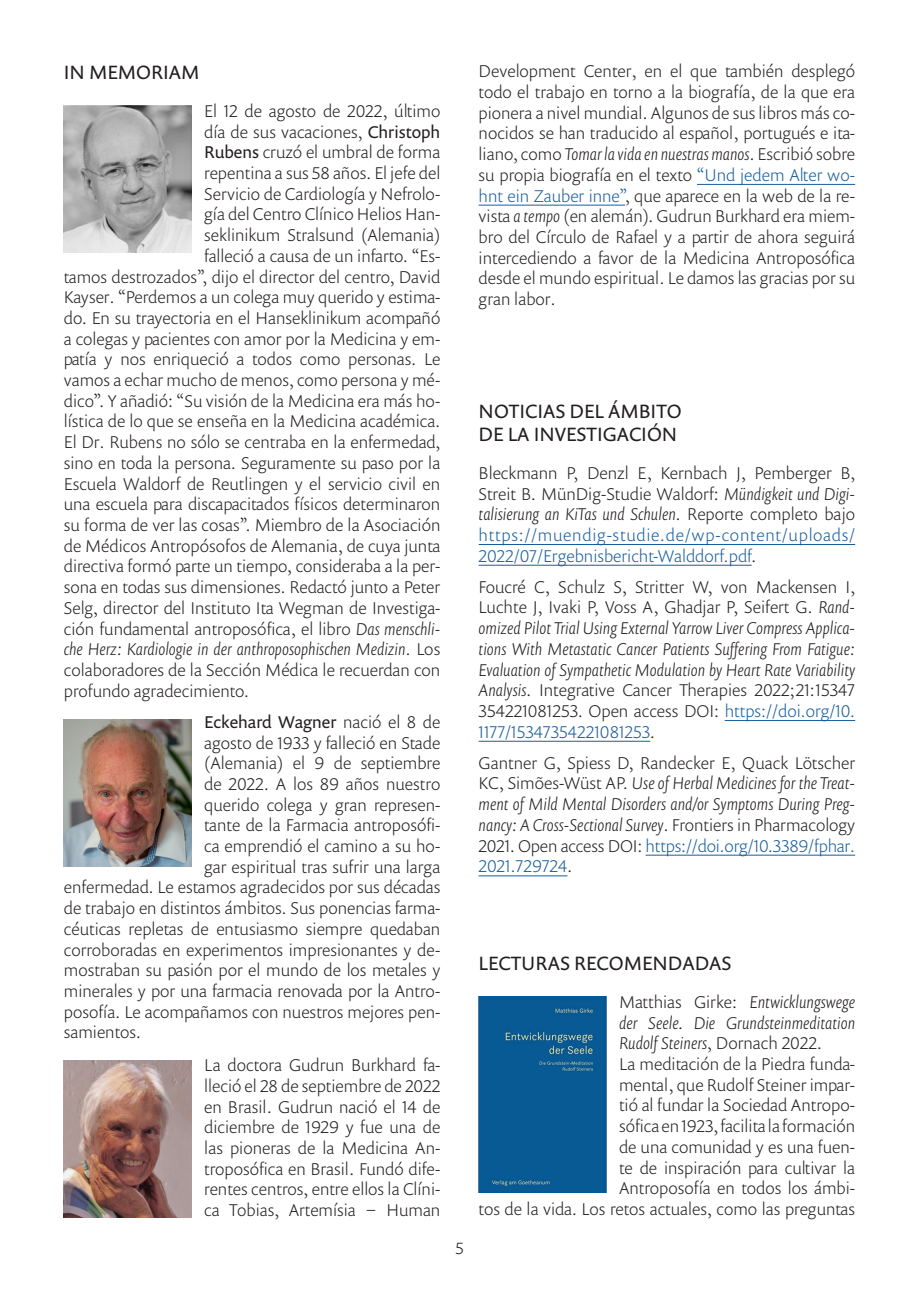
<style>
.page{position:relative;width:919px;height:1289px;background:#fff}
.page>*{position:absolute;margin:0;border:0;box-sizing:border-box;transform-origin:0 0}
.t1{font:19.5px/23.4px "Prenton RP Pro";color:#231f20}
.t2{font:300 17.25px/20.7px "Prenton RP Pro";color:#231f20;text-align:justify}
.t3{font:italic 300 17.25px/20.7px "Prenton RP Pro";color:#231f20;text-align:justify}
.t4{font:17.25px "Prenton RP Pro";color:#231f20}
.t5{font:300 16.5px "Prenton RP Pro";color:#231f20}
.s1{font-weight:400}
.s2{font-style:italic}
.s3{font-style:normal}
.s4{font-weight:300}
.s5{color:#175d9e}
.s6{font-style:normal;color:#175d9e}
</style>
<div class="page">
<hr style="left:697px;top:184px;width:158px;height:1px;background:#175d9e">
<hr style="left:478px;top:205px;width:147px;height:1px;background:#175d9e">
<hr style="left:478px;top:544px;width:377px;height:1px;background:#175d9e">
<hr style="left:478px;top:565px;width:273px;height:1px;background:#175d9e">
<hr style="left:724px;top:720px;width:131px;height:1px;background:#175d9e">
<hr style="left:478px;top:740px;width:172px;height:1px;background:#175d9e">
<hr style="left:645px;top:854px;width:210px;height:1px;background:#175d9e">
<hr style="left:478px;top:875px;width:89px;height:1px;background:#175d9e">
<img style="left:64px;top:719px;width:127px;height:147px">
<img style="left:64px;top:1060px;width:127px;height:157px">
<img style="left:64px;top:106px;width:127px;height:146px">
<img style="left:478px;top:996px;width:128px;height:196px">
<p class="t1" style="left:64px;top:60px;width:137px">IN MEMORIAM</p>
<p class="t2" style="left:204px;top:100px;width:237px">El 12 de agosto de 2022, último</p>
<p class="t2" style="left:204px;top:120px;width:237px">día de sus vacaciones, <span class="s1">Christoph</span></p>
<p class="t2" style="left:204px;top:141px;width:237px"><span class="s1">Rubens</span> cruzó el umbral de forma</p>
<p class="t2" style="left:204px;top:162px;width:238px">repentina a sus 58 años. El jefe del</p>
<p class="t2" style="left:204px;top:183px;width:237px">Servicio de Cardiología y Nefrolo-</p>
<p class="t2" style="left:204px;top:203px;width:237px">gía del Centro Clínico Helios Han-</p>
<p class="t2" style="left:204px;top:224px;width:237px">seklinikum Stralsund (Alemania)</p>
<p class="t2" style="left:204px;top:245px;width:237px">falleció a causa de un infarto. “Es-</p>
<p class="t2" style="left:64px;top:265px;width:378px">tamos destrozados”, dijo el director del centro, David</p>
<p class="t2" style="left:64px;top:286px;width:378px">Kayser. “Perdemos a un colega muy querido y estima-</p>
<p class="t2" style="left:64px;top:307px;width:378px">do. En su trayectoria en el Hanseklinikum acompañó</p>
<p class="t2" style="left:64px;top:327px;width:378px">a colegas y pacientes con amor por la Medicina y em-</p>
<p class="t2" style="left:64px;top:348px;width:378px">patía y nos enriqueció a todos como personas. Le</p>
<p class="t2" style="left:64px;top:369px;width:378px">vamos a echar mucho de menos, como persona y mé-</p>
<p class="t2" style="left:64px;top:390px;width:378px">dico”. Y añadió: “Su visión de la Medicina era más ho-</p>
<p class="t2" style="left:64px;top:410px;width:378px">lística de lo que se enseña en la Medicina académica.</p>
<p class="t2" style="left:64px;top:431px;width:378px">El Dr. Rubens no sólo se centraba en la enfermedad,</p>
<p class="t2" style="left:64px;top:452px;width:378px">sino en toda la persona. Seguramente su paso por la</p>
<p class="t2" style="left:64px;top:472px;width:378px">Escuela Waldorf de Reutlingen y el servicio civil en</p>
<p class="t2" style="left:64px;top:493px;width:378px">una escuela para discapacitados físicos determinaron</p>
<p class="t2" style="left:64px;top:514px;width:378px">su forma de ver las cosas”. Miembro de la Asociación</p>
<p class="t2" style="left:64px;top:534px;width:378px">de Médicos Antropósofos de Alemania, de cuya junta</p>
<p class="t2" style="left:64px;top:555px;width:378px">directiva formó parte un tiempo, consideraba a la per-</p>
<p class="t2" style="left:64px;top:576px;width:378px">sona en todas sus dimensiones. Redactó junto a Peter</p>
<p class="t2" style="left:64px;top:597px;width:378px">Selg, director del Instituto Ita Wegman de Investiga-</p>
<p class="t2" style="left:64px;top:617px;width:378px">ción fundamental antroposófica, el libro <span class="s2">Das menschli-</span></p>
<p class="t3" style="left:64px;top:638px;width:378px">che Herz: Kardiologie in der anthroposophischen Medizin<span class="s3">. Los</span></p>
<p class="t2" style="left:64px;top:659px;width:378px">colaboradores de la Sección Médica le recuerdan con</p>
<p class="t2" style="left:64px;top:679px;width:187px">profundo agradecimiento.</p>
<p class="t4" style="left:204px;top:710px;width:237px">Eckehard Wagner <span class="s4">nació el 8 de</span></p>
<p class="t2" style="left:204px;top:731px;width:237px">agosto de 1933 y falleció en Stade</p>
<p class="t2" style="left:204px;top:752px;width:237px">(Alemania) el 9 de septiembre</p>
<p class="t2" style="left:204px;top:773px;width:237px">de 2022. A los 89 años nuestro</p>
<p class="t2" style="left:204px;top:793px;width:237px">querido colega y gran represen-</p>
<p class="t2" style="left:204px;top:814px;width:237px">tante de la Farmacia antroposófi-</p>
<p class="t2" style="left:204px;top:835px;width:237px">ca emprendió el camino a su ho-</p>
<p class="t2" style="left:204px;top:855px;width:237px">gar espiritual tras sufrir una larga</p>
<p class="t2" style="left:64px;top:876px;width:378px">enfermedad. Le estamos agradecidos por sus décadas</p>
<p class="t2" style="left:64px;top:897px;width:378px">de trabajo en distintos ámbitos. Sus ponencias farma-</p>
<p class="t2" style="left:64px;top:917px;width:378px">céuticas repletas de entusiasmo siempre quedaban</p>
<p class="t2" style="left:64px;top:938px;width:378px">corroboradas en experimentos impresionantes y de-</p>
<p class="t2" style="left:64px;top:959px;width:378px">mostraban su pasión por el mundo de los metales y</p>
<p class="t2" style="left:64px;top:980px;width:378px">minerales y por una farmacia renovada por la Antro-</p>
<p class="t2" style="left:64px;top:1000px;width:378px">posofía. Le acompañamos con nuestros mejores pen-</p>
<p class="t2" style="left:64px;top:1021px;width:79px">samientos.</p>
<p class="t2" style="left:204px;top:1054px;width:238px">La doctora Gudrun Burkhard fa&shy;lleció el 28 de septiembre de 2022 en Brasil. Gudrun nació el 14 de diciembre de 1929 y fue una de las pioneras de la Medicina An&shy;troposófica en Brasil. Fundó dife&shy;rentes centros, entre ellos la Clíni&shy;ca Tobias, Artemísia − Human</p>
<p class="t5" style="left:455px;top:1236px;width:10px">5</p>
<p class="t2" style="left:478px;top:60px;width:378px">Development Center, en el que también desplegó todo el trabajo en torno a la biografía, de la que era pionera a nivel mundial. Algunos de sus libros más co&shy;nocidos se han traducido al español, portugués e ita&shy;liano, como <span class="s2">Tomar la vida en nuestras manos</span>. Escribió sobre su propia biografía en el texto <span class="s5">“Und jedem Alter wo&shy;hnt ein Zauber inne”</span>, que aparece en la web de la re&shy;vista <span class="s2">a tempo</span> (en alemán). Gudrun Burkhard era miem&shy;bro del Círculo de Rafael y a partir de ahora seguirá intercediendo a favor de la Medicina Antroposófica desde el mundo espiritual. Le damos las gracias por su gran labor.</p>
<p class="t1" style="left:478px;top:399px;width:205px">NOTICIAS DEL ÁMBITO<br>DE LA INVESTIGACIÓN</p>
<p class="t2" style="left:478px;top:462px;width:378px">Bleckmann P, Denzl E, Kernbach J, Pemberger B, Streit B. MünDig-Studie Waldorf: <span class="s2">Mündigkeit und Digi&shy;talisierung an KiTas und Schulen</span>. Reporte completo bajo <span class="s5">https://muendig-studie.de/wp-content/uploads/ 2022/07/Ergebnisbericht-Walddorf.pdf</span>.</p>
<p class="t3" style="left:478px;top:575px;width:378px"><span class="s3">Foucré C, Schulz S, Stritter W, von Mackensen I, Luchte J, Ivaki P, Voss A, Ghadjar P, Seifert G.</span> Rand&shy;omized Pilot Trial Using External Yarrow Liver Compress Applica&shy;tions With Metastatic Cancer Patients Suffering From Fatigue:<br>Evaluation of Sympathetic Modulation by Heart Rate Variability Analysis<span class="s3">. Integrative Cancer Therapies 2022;21:15347<br>354221081253. Open access DOI:</span> <span class="s6">https://doi.org/10.<br>1177/15347354221081253</span><span class="s3">.</span></p>
<p class="t3" style="left:478px;top:751px;width:378px"><span class="s3">Gantner G, Spiess D, Randecker E, Quack Lötscher KC, Simões-Wüst AP.</span> Use of Herbal Medicines for the Treat&shy;ment of Mild Mental Disorders and/or Symptoms During Preg&shy;nancy: A Cross-Sectional Survey<span class="s3">. Frontiers in Pharmacology 2021. Open access DOI:</span> <span class="s6">https://doi.org/10.3389/fphar.<br>2021.729724</span><span class="s3">.</span></p>
<p class="t1" style="left:478px;top:951px;width:254px">LECTURAS RECOMENDADAS</p>
<p class="t3" style="left:619px;top:990px;width:237px"><span class="s3">Matthias Girke:</span> Entwicklungswege der Seele. Die Grundsteinmeditation Rudolf Steiners<span class="s3">, Dornach 2022.</span></p>
<p class="t2" style="left:478px;top:1052px;width:378px;text-align:right">La meditación de la Piedra funda-<br>mental, que Rudolf Steiner impar-<br>tió al fundar la Sociedad Antropo-<br>sófica en 1923, facilita la formación<br>de una comunidad y es una fuen-<br>te de inspiración para cultivar la<br>Antroposofía en todos los ámbi-<br>tos de la vida. Los retos actuales, como las preguntas</p>
</div>
